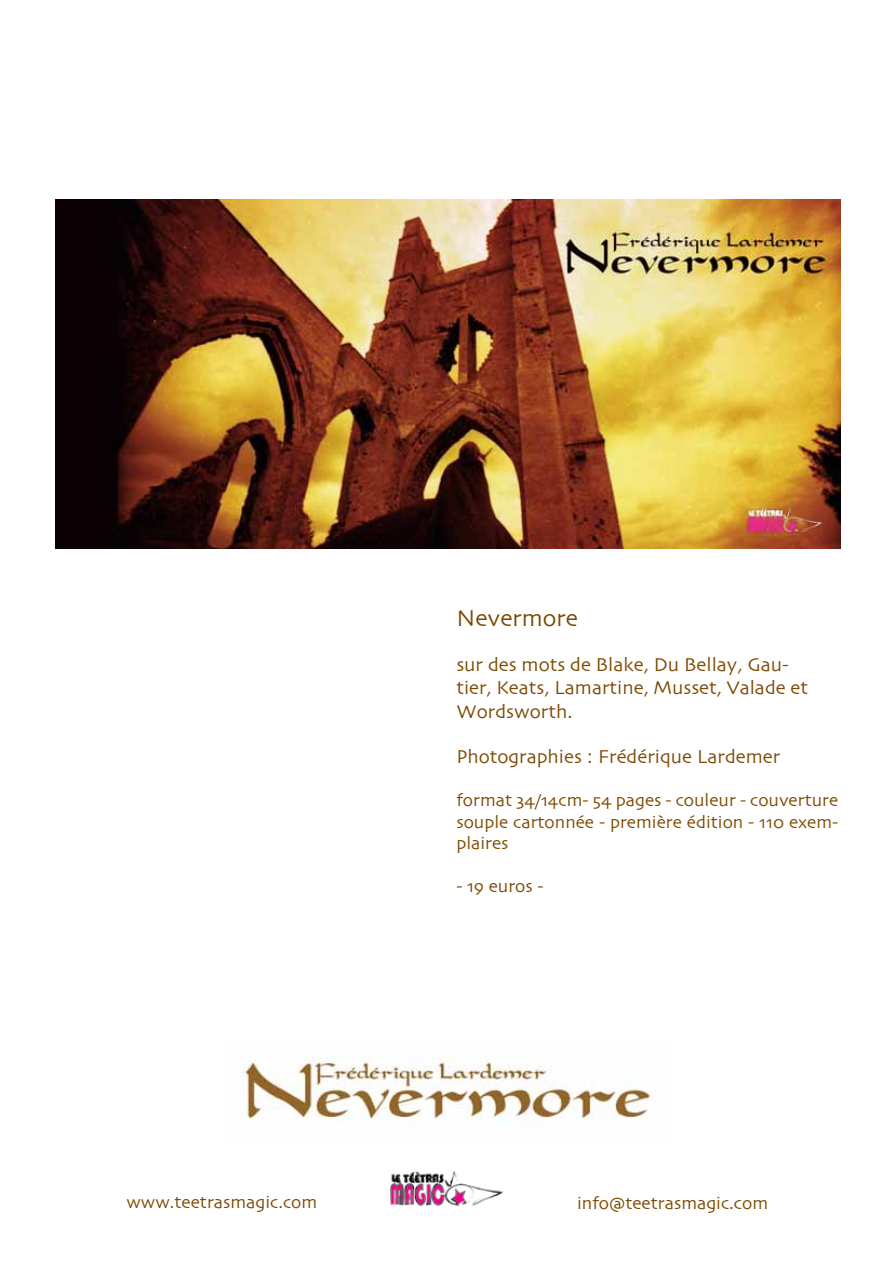
<style>
.page{position:relative;width:893px;height:1263px;background:#fff}
.page>*{position:absolute;margin:0;border:0;box-sizing:border-box;transform-origin:0 0}
.t1{font:24px "Skia";color:#7d4900}
.t2{font:19.5px/23.4px "Skia";color:#7d4900}
.t3{font:18px/21.6px "Skia";color:#7d4900;text-align:justify}
</style>
<div class="page">
<img style="left:56px;top:200px;width:784px;height:349px">
<img style="left:242px;top:1057px;width:411px;height:70px">
<img style="left:390px;top:1171px;width:113px;height:36px">
<h1 class="t1" style="left:456px;top:604px;width:123px">Nevermore</h1>
<p class="t2" style="left:456px;top:654px;width:353px">sur des mots de Blake, Du Bellay, Gau&shy;tier, Keats, Lamartine, Musset, Valade et<br>Wordsworth.</p>
<p class="t2" style="left:456px;top:746px;width:325px">Photographies : Frédérique Lardemer</p>
<p class="t3" style="left:456px;top:790px;width:383px">format 34/14cm- 54 pages - couleur - couverture souple cartonnée - première édition - 110 exem&shy;plaires</p>
<p class="t3" style="left:456px;top:877px;width:89px">- 19 euros -</p>
<p class="t3" style="left:126px;top:1192px;width:192px">www.teetrasmagic.com</p>
<p class="t3" style="left:577px;top:1193px;width:193px">info@teetrasmagic.com</p>
</div>
